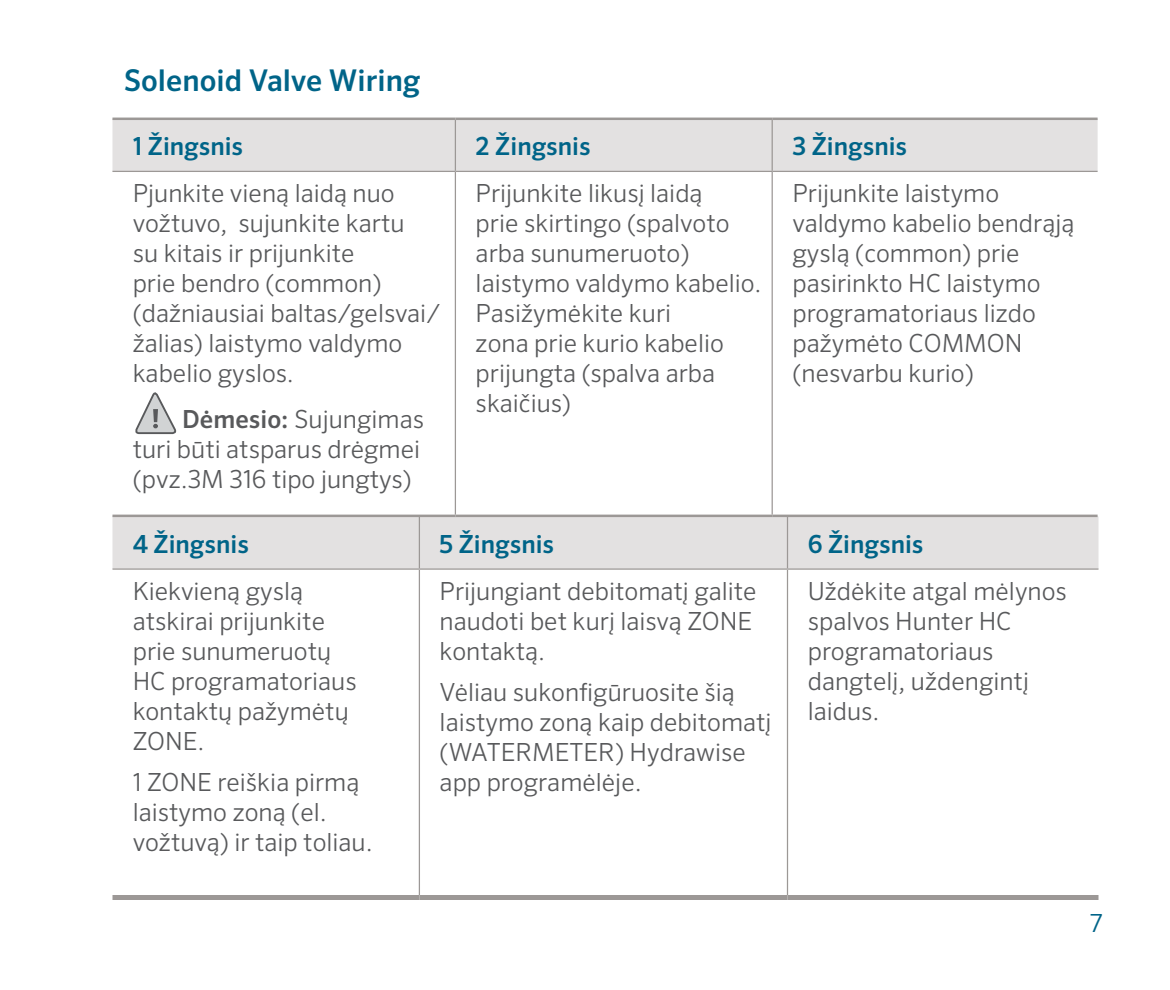
<style>
.page{position:relative;width:1170px;height:990px;background:#fff}
.page>*{position:absolute;margin:0;border:0;box-sizing:border-box;transform-origin:0 0}
.t1{font:500 30px "Sero Pro";color:#006488}
.t2{font:300 25px/30px "Sero Pro";color:#58595b}
.t3{font:500 25px "Sero Pro";color:#006488}
.t4{font:300 25px "Sero Pro";color:#006488}
.s1{font-weight:500}
</style>
<div class="page">
<div style="left:112px;top:517px;width:987px;height:51px;background:#e3e1e1"></div>
<hr style="left:419px;top:517px;width:1px;height:51px;background:#9c9896">
<hr style="left:419px;top:570px;width:1px;height:325px;background:#9c9896">
<hr style="left:112px;top:568px;width:307px;height:2px;background:#9c9896">
<hr style="left:419px;top:568px;width:369px;height:2px;background:#9c9896">
<hr style="left:788px;top:568px;width:311px;height:2px;background:#9c9896">
<hr style="left:787px;top:570px;width:1px;height:325px;background:#9c9896">
<hr style="left:787px;top:517px;width:1px;height:51px;background:#9c9896">
<div style="left:112px;top:895px;width:307px;height:5px;background:#9c9896"></div>
<div style="left:419px;top:895px;width:369px;height:5px;background:#9c9896"></div>
<div style="left:788px;top:895px;width:311px;height:5px;background:#9c9896"></div>
<svg style="left:112px;top:117px;width:986px;height:1px"></svg>
<div style="left:112px;top:120px;width:986px;height:51px;background:#e3e1e1"></div>
<hr style="left:455px;top:120px;width:1px;height:51px;background:#9c9896">
<hr style="left:455px;top:172px;width:1px;height:343px;background:#9c9896">
<hr style="left:112px;top:171px;width:343px;height:1px;background:#9c9896">
<hr style="left:455px;top:171px;width:317px;height:1px;background:#9c9896">
<hr style="left:772px;top:171px;width:326px;height:1px;background:#9c9896">
<hr style="left:772px;top:172px;width:1px;height:343px;background:#9c9896">
<hr style="left:772px;top:120px;width:1px;height:51px;background:#9c9896">
<hr style="left:112px;top:118px;width:343px;height:2px;background:#9c9896">
<hr style="left:455px;top:118px;width:317px;height:2px;background:#9c9896">
<hr style="left:772px;top:118px;width:326px;height:2px;background:#9c9896">
<hr style="left:112px;top:515px;width:343px;height:2px;background:#9c9896">
<hr style="left:455px;top:515px;width:317px;height:2px;background:#9c9896">
<hr style="left:772px;top:515px;width:326px;height:2px;background:#9c9896">
<svg style="left:135px;top:392px;width:42px;height:43px"></svg>
<p class="t1" style="left:124px;top:63px;width:298px">Solenoid Valve Wiring</p>
<p class="t3" style="left:133px;top:131px;width:112px">1 Žingsnis</p>
<p class="t3" style="left:476px;top:131px;width:116px">2 Žingsnis</p>
<p class="t3" style="left:792px;top:131px;width:116px">3 Žingsnis</p>
<p class="t2" style="left:133px;top:178px;width:309px">Pjunkite vieną laidą nuo vožtuvo, sujunkite kartu<br>su kitais ir prijunkite<br>prie bendro (common) (dažniausiai baltas/gelsvai/ žalias) laistymo valdymo kabelio gyslos.</p>
<p class="t2" style="left:133px;top:404px;width:293px;text-indent:50px"><span class="s1">Dėmesio:</span> Sujungimas turi būti atsparus drėgmei (pvz.3M 316 tipo jungtys)</p>
<p class="t2" style="left:476px;top:178px;width:287px">Prijunkite likusį laidą<br>prie skirtingo (spalvoto arba sunumeruoto) laistymo valdymo kabelio.<br>Pasižymėkite kuri<br>zona prie kurio kabelio prijungta (spalva arba skaičius)</p>
<p class="t2" style="left:792px;top:178px;width:284px">Prijunkite laistymo valdymo kabelio bendrąją gyslą (common) prie pasirinkto HC laistymo programatoriaus lizdo pažymėto COMMON (nesvarbu kurio)</p>
<p class="t3" style="left:133px;top:529px;width:118px">4 Žingsnis</p>
<p class="t3" style="left:440px;top:529px;width:116px">5 Žingsnis</p>
<p class="t3" style="left:808px;top:529px;width:117px">6 Žingsnis</p>
<p class="t2" style="left:133px;top:576px;width:226px">Kiekvieną gyslą atskirai prijunkite prie sunumeruotų<br>HC programatoriaus kontaktų pažymėtų<br>ZONE.</p>
<p class="t2" style="left:133px;top:767px;width:241px">1 ZONE reiškia pirmą laistymo zoną (el. vožtuvą) ir taip toliau.</p>
<p class="t2" style="left:440px;top:576px;width:319px">Prijungiant debitomatį galite naudoti bet kurį laisvą ZONE kontaktą.</p>
<p class="t2" style="left:440px;top:677px;width:333px">Vėliau sukonfigūruosite šią laistymo zoną kaip debitomatį (WATERMETER) Hydrawise app programėlėje.</p>
<p class="t2" style="left:808px;top:576px;width:261px">Uždėkite atgal mėlynos spalvos Hunter HC programatoriaus dangtelį, uždengintį laidus.</p>
<p class="t4" style="left:1089px;top:909px;width:15px">7</p>
</div>
